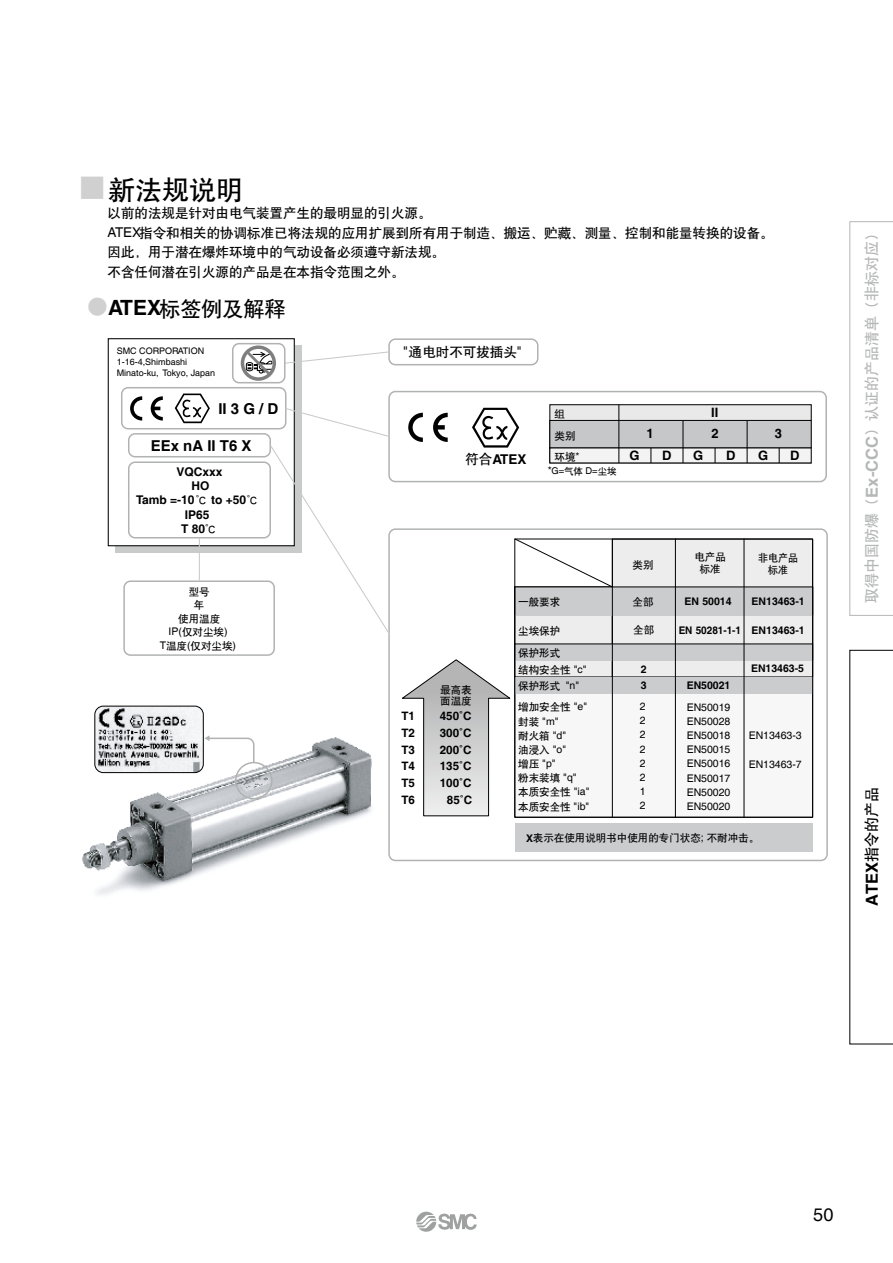
<style>
.page{position:relative;width:893px;height:1263px;background:#fff}
.page>*{position:absolute;margin:0;border:0;box-sizing:border-box;transform-origin:0 0}
.t1{font:27px "H Yb 1 gs G Bpc EUC H";color:#000}
.t2{font:21px "H Yb 1 gs G Bpc EUC H";color:#000}
.t3{font:18.15px "Helvetica";color:#000}
.t4{font:15px "H Yb 1 gs G Bpc EUC H";color:#b5b6b6}
.t5{font:700 15px "Helvetica";color:#000}
.t6{font:15px "H Yb 1 gs G Bpc EUC H";color:#000}
.t7{font:13.5px/19.5px "H Yb 1 gs G Bpc EUC H";color:#000}
.t8{font:700 13.5px "Helvetica";color:#000}
.t9{font:700 12.9px "Helvetica";color:#000}
.t10{font:700 12px/14.4px "Helvetica";color:#000;text-align:center}
.t11{font:700 11.55px/17px "Helvetica";color:#000;text-align:justify}
.t12{font:10.5px/14.2px "H Yb 1 gs G Bpc EUC H";color:#000}
.t13{font:10.5px/14.2px "Helvetica";color:#000;text-align:justify}
.t14{font:700 10.5px "Helvetica";color:#000}
.t15{font:700 10.5px "Helvetica";color:#000;scale:.95 1}
.t16{font:10.5px/12px "H Yb 1 gs G Bpc EUC H";color:#000;text-align:center;scale:.95 1}
.t17{font:9.3px "Helvetica";color:#000}
.t18{font:9px/10.8px "Helvetica";color:#000}
.s1{color:#d0d0d1}
.s2{font-family:"Helvetica"}
.s3{font-family:"Helvetica";font-weight:700}
.s4{font-family:"H Yb 1 gs G Bpc EUC H";font-weight:400}
.s5{font-family:"H Yb 1 gs G Bpc EUC H"}
.s6{font-size:10.5px}
.s7{font-family:"Helvetica";font-weight:700;font-size:16.5px}
</style>
<div class="page">
<img style="left:82px;top:734px;width:290px;height:161px">
<div style="left:115px;top:346px;width:186px;height:207px;background:#c9caca"></div>
<div style="left:108px;top:339px;width:186px;height:207px;background:#fff"></div>
<div style="left:108px;top:338px;width:187px;height:208px;border:1px solid #000"></div>
<svg style="left:175px;top:393px;width:35px;height:30px"></svg>
<svg style="left:130px;top:396px;width:12px;height:25px"></svg>
<svg style="left:151px;top:396px;width:12px;height:25px"></svg>
<svg style="left:472px;top:408px;width:47px;height:40px"></svg>
<svg style="left:408px;top:413px;width:15px;height:29px"></svg>
<svg style="left:433px;top:413px;width:15px;height:29px"></svg>
<div style="left:550px;top:405px;width:261px;height:58px;background:#e9e9e9"></div>
<div style="left:549px;top:404px;width:262px;height:59px;border:1px solid #000"></div>
<div style="left:550px;top:420px;width:261px;height:28px;background:#c6c7c8"></div>
<div style="left:549px;top:420px;width:262px;height:28px;border:1px solid #000"></div>
<div style="left:550px;top:448px;width:261px;height:15px;background:#f3f3f4"></div>
<svg style="left:779px;top:448px;width:1px;height:15px"></svg>
<hr style="left:747px;top:421px;width:1px;height:42px;background:#000">
<svg style="left:715px;top:448px;width:1px;height:15px"></svg>
<hr style="left:683px;top:421px;width:1px;height:42px;background:#000">
<svg style="left:651px;top:448px;width:1px;height:15px"></svg>
<hr style="left:619px;top:405px;width:1px;height:58px;background:#000">
<div style="left:128px;top:461px;width:143px;height:77px;border:2px solid #b1b2b2;border-radius:6px"></div>
<div style="left:123px;top:580px;width:152px;height:76px;border:2px solid #b1b2b2;border-radius:6px"></div>
<div style="left:128px;top:433px;width:143px;height:24px;border:2px solid #b1b2b2;border-radius:6px"></div>
<div style="left:121px;top:387px;width:165px;height:42px;border:2px solid #b1b2b2;border-radius:6px"></div>
<div style="left:388px;top:338px;width:150px;height:27px;border:2px solid #b1b2b2;border-radius:6px"></div>
<div style="left:388px;top:391px;width:439px;height:91px;border:2px solid #b1b2b2;border-radius:6px"></div>
<div style="left:388px;top:528px;width:440px;height:333px;border:2px solid #b1b2b2;border-radius:6px"></div>
<svg style="left:285px;top:351px;width:105px;height:13px"></svg>
<svg style="left:284px;top:407px;width:107px;height:31px"></svg>
<svg style="left:269px;top:444px;width:122px;height:192px"></svg>
<hr style="left:199px;top:538px;width:1px;height:43px;background:#c9caca">
<img style="left:84px;top:737px;width:286px;height:143px">
<div style="left:515px;top:587px;width:298px;height:230px;background:#f7f7f7"></div>
<div style="left:515px;top:587px;width:97px;height:90px;background:#ededed"></div>
<svg style="left:402px;top:659px;width:109px;height:157px"></svg>
<div style="left:612px;top:539px;width:201px;height:138px;background:#ededed"></div>
<div style="left:515px;top:587px;width:298px;height:28px;background:#cbcccd"></div>
<div style="left:515px;top:644px;width:298px;height:16px;background:#cbcccd"></div>
<div style="left:515px;top:677px;width:298px;height:16px;background:#cbcccd"></div>
<div style="left:515px;top:823px;width:298px;height:28px;background:#cbcccd"></div>
<hr style="left:744px;top:539px;width:1px;height:278px;background:#000">
<hr style="left:675px;top:539px;width:1px;height:278px;background:#000">
<hr style="left:612px;top:539px;width:1px;height:278px;background:#000">
<svg style="left:514px;top:538px;width:99px;height:50px"></svg>
<div style="left:514px;top:539px;width:299px;height:278px;border:1px solid #000"></div>
<div style="left:232px;top:343px;width:53px;height:40px;border:2px solid #b1b2b2;border-radius:6px"></div>
<img style="left:95px;top:706px;width:108px;height:66px">
<div style="left:95px;top:706px;width:109px;height:67px;border:1px solid #000;border-radius:9px"></div>
<svg style="left:241px;top:345px;width:35px;height:36px"></svg>
<svg style="left:204px;top:735px;width:51px;height:29px"></svg>
<div style="left:235px;top:762px;width:38px;height:37px;border:2px solid #b1b2b2;border-radius:50%"></div>
<svg style="left:416px;top:1212px;width:61px;height:20px"></svg>
<svg style="left:849px;top:221px;width:44px;height:395px"></svg>
<svg style="left:849px;top:650px;width:44px;height:394px"></svg>
<h1 class="t1" style="left:79px;top:176px;width:166px"><span class="s1">■</span>新法规说明</h1>
<p class="t7" style="left:107px;top:204px;width:668px">以前的法规是针对由电气装置产生的最明显的引火源。<br><span class="s2">ATEX</span>指令和相关的协调标准已将法规的应用扩展到所有用于制造、搬运、贮藏、测量、控制和能量转换的设备。因此，用于潜在爆炸环境中的气动设备必须遵守新法规。<br>不含任何潜在引火源的产品是在本指令范围之外。</p>
<h2 class="t2" style="left:87px;top:298px;width:200px"><span class="s1">●</span><span class="s3">ATEX</span>标签例及解释</h2>
<p class="t18" style="left:117px;top:346px;width:100px">SMC CORPORATION<br>1-16-4,Shimbashi<br>Minato-ku, Tokyo, Japan</p>
<h3 class="t5" style="left:218px;top:399px;width:62px">II 3 G / D</h3>
<h3 class="t5" style="left:151px;top:436px;width:102px">EEx nA II T6 X</h3>
<p class="t10" style="left:136px;top:465px;width:124px">VQCxxx<br>HO<br>Tamb =-10<span class="s4">℃</span> to +50<span class="s4">℃<br></span>IP65<br>T 80<span class="s4">℃</span></p>
<p class="t12" style="left:178px;top:585px;width:43px;line-height:13.5px;text-align:center">型号<br>年<br>使用温度</p>
<p class="t13" style="left:169px;top:625px;width:60px">IP(<span class="s5">仅对尘埃</span>)</p>
<p class="t12" style="left:160px;top:638px;width:78px"><span class="s2">T</span>温度<span class="s2">(</span>仅对尘埃<span class="s2">)</span></p>
<p class="t7" style="left:403px;top:343px;width:120px"><span class="s2">"</span>通电时不可拔插头<span class="s2">"</span></p>
<p class="t8" style="left:465px;top:451px;width:63px"><span class="s4">符合</span>ATEX</p>
<p class="t9" style="left:711px;top:405px;width:9px">II</p>
<p class="t12" style="left:554px;top:407px;width:12px">组</p>
<p class="t12" style="left:554px;top:449px;width:27px">环境<span class="s2">*</span></p>
<p class="t9" style="left:629px;top:448px;width:12px">G</p>
<p class="t9" style="left:662px;top:448px;width:11px">D</p>
<p class="t9" style="left:693px;top:448px;width:12px">G</p>
<p class="t9" style="left:726px;top:448px;width:11px">D</p>
<p class="t9" style="left:758px;top:448px;width:12px">G</p>
<p class="t9" style="left:790px;top:448px;width:11px">D</p>
<p class="t17" style="left:548px;top:465px;width:70px"><span class="s6">*</span>G=<span class="s5">气体</span> D=<span class="s5">尘埃</span></p>
<p class="t12" style="left:554px;top:429px;width:22px">类别</p>
<p class="t9" style="left:646px;top:426px;width:9px">1</p>
<p class="t9" style="left:712px;top:426px;width:9px">2</p>
<p class="t9" style="left:775px;top:426px;width:9px">3</p>
<p class="t12" style="left:632px;top:557px;width:22px">类别</p>
<p class="t12" style="left:694px;top:551px;width:33px;line-height:12px;text-align:center">电产品标准</p>
<p class="t16" style="left:758px;top:552px;width:43px">非电产品标准</p>
<p class="t12" style="left:440px;top:685px;width:33px;line-height:10.5px">最高表面温度</p>
<p class="t11" style="left:401px;top:708px;width:15px">T1<br>T2<br>T3<br>T4<br>T5<br>T6</p>
<p class="t11" style="left:440px;top:708px;width:34px;text-align:right">450˚C<br>300˚C<br>200˚C<br>135˚C<br>100˚C<br>85˚C</p>
<p class="t12" style="left:518px;top:595px;width:43px">一般要求</p>
<p class="t12" style="left:633px;top:595px;width:22px">全部</p>
<p class="t14" style="left:684px;top:595px;width:49px">EN 50014</p>
<p class="t14" style="left:752px;top:595px;width:55px">EN13463-1</p>
<p class="t12" style="left:518px;top:624px;width:43px">尘埃保护</p>
<p class="t12" style="left:633px;top:623px;width:22px">全部</p>
<p class="t15" style="left:679px;top:624px;width:134px">EN 50281-1-1 EN13463-1</p>
<p class="t12" style="left:518px;top:645px;width:70px;line-height:16.6px">保护形式<br>结构安全性 <span class="s2">"c"</span></p>
<p class="t14" style="left:641px;top:662px;width:7px">2</p>
<p class="t14" style="left:751px;top:662px;width:55px">EN13463-5</p>
<p class="t12" style="left:518px;top:679px;width:62px">保护形式 <span class="s2">"n"</span></p>
<p class="t14" style="left:641px;top:679px;width:7px">3</p>
<p class="t14" style="left:687px;top:679px;width:45px">EN50021</p>
<p class="t12" style="left:518px;top:700px;width:70px">增加安全性 <span class="s2">"e"</span></p>
<p class="t13" style="left:518px;top:714px;width:42px"><span class="s5">封装</span> "m"</p>
<p class="t12" style="left:518px;top:728px;width:49px">耐火箱 <span class="s2">"d"</span>油浸入 <span class="s2">"o"</span></p>
<p class="t13" style="left:518px;top:757px;width:39px"><span class="s5">增压</span> "p"</p>
<p class="t12" style="left:518px;top:771px;width:73px">粉末装填 <span class="s2">"q"</span>本质安全性 <span class="s2">"ia"</span>本质安全性 <span class="s2">"ib"</span></p>
<p class="t13" style="left:640px;top:700px;width:7px">2<br>2<br>2<br>2<br>2<br>2<br>1<br>2</p>
<p class="t13" style="left:687px;top:700px;width:45px">EN50019<br>EN50028<br>EN50018<br>EN50015<br>EN50016<br>EN50017<br>EN50020<br>EN50020</p>
<p class="t13" style="left:749px;top:729px;width:55px">EN13463-3</p>
<p class="t13" style="left:749px;top:757px;width:55px">EN13463-7</p>
<p class="t12" style="left:526px;top:830px;width:235px"><span class="s3">X</span>表示在使用说明书中使用的专门状态<span class="s2">;</span> 不耐冲击。</p>
<h3 class="t4" style="left:864px;top:602px;width:378px;rotate:-90deg">取得中国防爆（<span class="s7">Ex-CCC</span>）认证的产品清单（非标对应）</h3>
<h3 class="t6" style="left:864px;top:906px;width:121px;rotate:-90deg"><span class="s7">ATEX</span>指令的产品</h3>
<h3 class="t3" style="left:813px;top:1204px;width:22px">50</h3>
</div>
